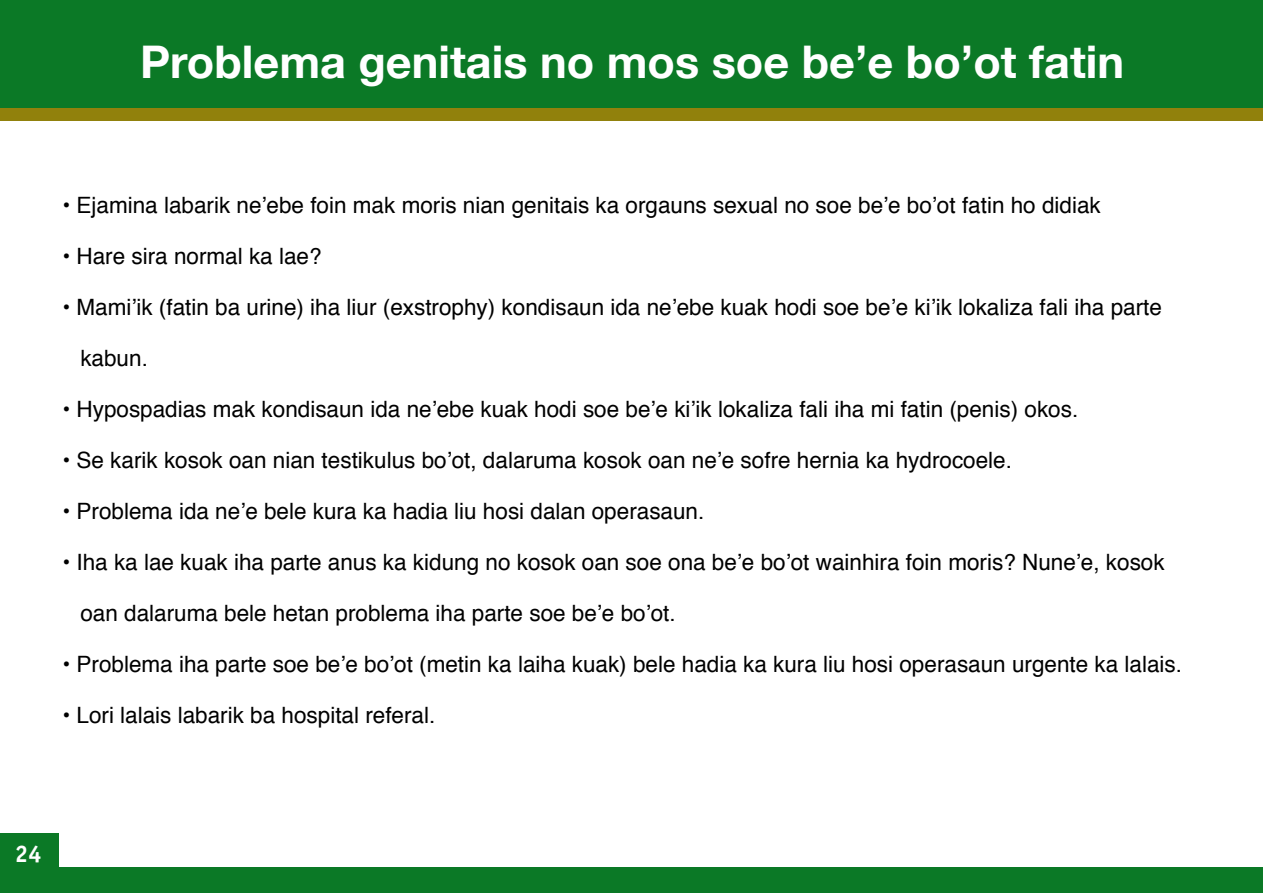
<style>
.page{position:relative;width:1263px;height:893px;background:#fff}
.page>*{position:absolute;margin:0;border:0;box-sizing:border-box;transform-origin:0 0}
.t1{font:700 45px "Helvetica Neue";color:#fff}
.t2{font:700 24px "Officina Sans";color:#fff}
.t3{font:22.5px "Helvetica";color:#000}
</style>
<div class="page">
<div style="left:0;top:867px;width:1263px;height:26px;background:#0b7926"></div>
<div style="left:0;top:833px;width:58px;height:60px;background:#0b7926"></div>
<div style="left:0;top:0;width:1263px;height:120px;background:#91810c"></div>
<div style="left:0;top:0;width:1263px;height:107px;background:#0b7926"></div>
<h1 class="t1" style="left:140px;top:27px;width:985px">Problema genitais no mos soe be’e bo’ot fatin</h1>
<p class="t3" style="left:62px;top:188px;width:1040px">• Ejamina labarik ne’ebe foin mak moris nian genitais ka orgauns sexual no soe be’e bo’ot fatin ho didiak</p>
<p class="t3" style="left:62px;top:239px;width:261px">• Hare sira normal ka lae?</p>
<p class="t3" style="left:62px;top:290px;width:1101px">• Mami’ik (fatin ba urine) iha liur (exstrophy) kondisaun ida ne’ebe kuak hodi soe be’e ki’ik lokaliza fali iha parte</p>
<p class="t3" style="left:80px;top:341px;width:69px">kabun.</p>
<p class="t3" style="left:62px;top:392px;width:1017px">• Hypospadias mak kondisaun ida ne’ebe kuak hodi soe be’e ki’ik lokaliza fali iha mi fatin (penis) okos.</p>
<p class="t3" style="left:62px;top:443px;width:951px">• Se karik kosok oan nian testikulus bo’ot, dalaruma kosok oan ne’e sofre hernia ka hydrocoele.</p>
<p class="t3" style="left:62px;top:494px;width:643px">• Problema ida ne’e bele kura ka hadia liu hosi dalan operasaun.</p>
<p class="t3" style="left:62px;top:545px;width:1104px">• Iha ka lae kuak iha parte anus ka kidung no kosok oan soe ona be’e bo’ot wainhira foin moris? Nune’e, kosok</p>
<p class="t3" style="left:80px;top:596px;width:597px">oan dalaruma bele hetan problema iha parte soe be’e bo’ot.</p>
<p class="t3" style="left:62px;top:647px;width:1121px">• Problema iha parte soe be’e bo’ot (metin ka laiha kuak) bele hadia ka kura liu hosi operasaun urgente ka lalais.</p>
<p class="t3" style="left:62px;top:698px;width:375px">• Lori lalais labarik ba hospital referal.</p>
<p class="t2" style="left:15px;top:839px;width:28px">24</p>
</div>
